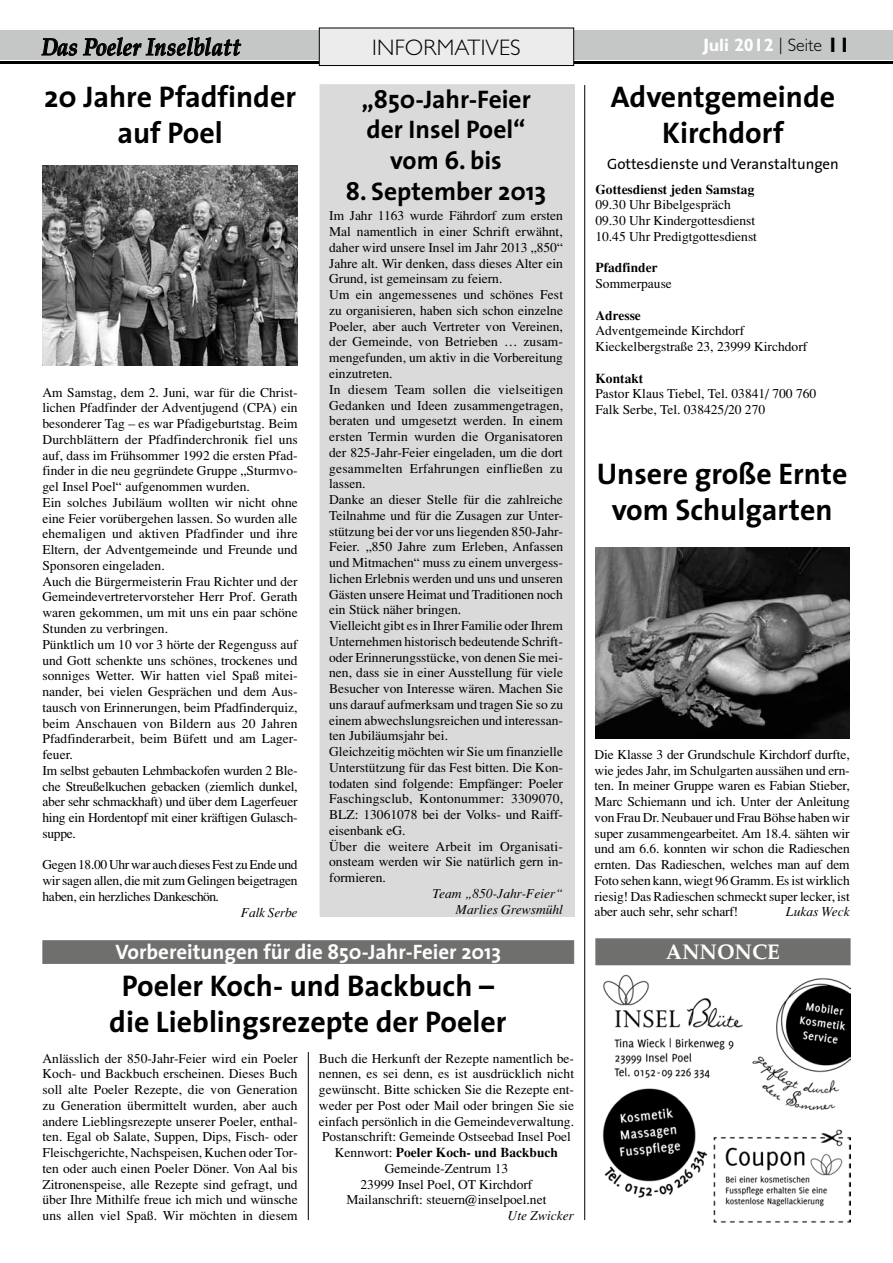
<style>
.page{position:relative;width:893px;height:1263px;background:#fff}
.page>*{position:absolute;margin:0;border:0;box-sizing:border-box;transform-origin:0 0}
.t1{font:700 30px/36px "The Sans";color:#000;text-align:center}
.t2{font:700 25.5px/30.6px "The Sans";color:#000;text-align:center}
.t3{font:italic 700 24.15px "Palatino";letter-spacing:.005em;color:#000;scale:.87 1}
.t4{font:300 22.5px "Gill Sans";letter-spacing:.01em;color:#000}
.t5{font:700 21px "The Sans";color:#fff}
.t6{font:700 21px "Palatino";color:#fff}
.t7{font:700 18px "Gill Sans";color:#fff}
.t8{font:15px "The Sans";color:#000}
.t9{font:13.5px/15.8px "Times";color:#000}
.t10{font:italic 13.5px/15.8px "Times";color:#000;text-align:right}
.t11{font:700 13.5px "Times";color:#000}
.t12{font:italic 13.5px "Times";letter-spacing:-.02em;color:#000}
.s1{font-weight:300;color:#000}
.s2{font-size:21px;color:#000}
.s3{font-weight:700}
</style>
<div class="page">
<div style="left:0;top:30px;width:893px;height:30px;background:#c5c6c6"></div>
<svg style="left:42px;top:38px;width:35px;height:18px"></svg>
<svg style="left:83px;top:37px;width:158px;height:20px"></svg>
<hr style="left:0;top:61px;width:893px;height:3px;background:#000">
<div style="left:320px;top:84px;width:255px;height:833px;background:#dadada"></div>
<div style="left:319px;top:28px;width:255px;height:38px;background:#ececed"></div>
<div style="left:319px;top:28px;width:255px;height:38px;border:1px solid #000"></div>
<img style="left:595px;top:548px;width:255px;height:190px">
<hr style="left:308px;top:1052px;width:1px;height:168px;background:#000">
<div style="left:43px;top:940px;width:531px;height:24px;background:#6f6f6e;border:1px solid #6f6f6e"></div>
<img style="left:603px;top:974px;width:248px;height:249px">
<div style="left:595px;top:938px;width:256px;height:27px;background:#6f6f6e"></div>
<hr style="left:584px;top:85px;width:1px;height:1135px;background:#000">
<img style="left:43px;top:165px;width:255px;height:200px">
<h3 class="t3" style="left:42px;top:28px;width:230px">Das Poeler Inselblatt</h3>
<h3 class="t7" style="left:703px;top:34px;width:149px">Juli 2012 <span class="s1">| SEITE</span> <span class="s2">11</span></h3>
<h3 class="t4" style="left:372px;top:35px;width:148px">I NFORMATIVES</h3>
<h1 class="t1" style="left:44px;top:78px;width:253px">20 Jahre Pfadfinder auf Poel</h1>
<h1 class="t1" style="left:611px;top:78px;width:226px">Adventgemeinde<br>Kirchdorf</h1>
<p class="t8" style="left:607px;top:152px;width:233px">Gottesdienste und Veranstaltungen</p>
<p class="t11" style="left:595px;top:181px;width:160px">Gottesdienst jeden Samstag</p>
<p class="t9" style="left:595px;top:197px;width:163px">09.30 Uhr Bibelgespräch<br>09.30 Uhr Kindergottesdienst<br>10.45 Uhr Predigtgottesdienst</p>
<p class="t11" style="left:595px;top:259px;width:64px">Pfadfinder</p>
<p class="t9" style="left:595px;top:276px;width:78px">Sommerpause</p>
<p class="t11" style="left:595px;top:307px;width:47px">Adresse</p>
<p class="t9" style="left:595px;top:323px;width:213px">Adventgemeinde Kirchdorf<br>Kieckelbergstraße 23, 23999 Kirchdorf</p>
<p class="t11" style="left:595px;top:370px;width:50px">Kontakt</p>
<p class="t9" style="left:595px;top:386px;width:222px">Pastor Klaus Tiebel, Tel. 03841/ 700 760<br>Falk Serbe, Tel. 038425/20 270</p>
<h2 class="t2" style="left:362px;top:83px;width:171px">„850-Jahr-Feier der Insel Poel“ vom 6. bis</h2>
<h2 class="t2" style="left:346px;top:175px;width:202px">8. September 2013</h2>
<p class="t9" style="left:329px;top:208px;width:236px">Im Jahr 1163 wurde Fährdorf zum ersten Mal namentlich in einer Schrift erwähnt, daher wird unsere Insel im Jahr 2013 „850“ Jahre alt. Wir denken, dass dieses Alter ein Grund, ist gemeinsam zu feiern.<br>Um ein angemessenes und schönes Fest zu organisieren, haben sich schon einzelne Poeler, aber auch Vertreter von Vereinen, der Gemeinde, von Betrieben … zusam&shy;mengefunden, um aktiv in die Vorbereitung einzutreten.<br>In diesem Team sollen die vielseitigen Gedanken und Ideen zusammengetragen, beraten und umgesetzt werden. In einem ersten Termin wurden die Organisatoren der 825-Jahr-Feier eingeladen, um die dort gesammelten Erfahrungen einfließen zu lassen.<br>Danke an dieser Stelle für die zahlreiche Teilnahme und für die Zusagen zur Unter&shy;stützung bei der vor uns liegenden 850-Jahr-Feier. „850 Jahre zum Erleben, Anfassen und Mitmachen“ muss zu einem unvergess&shy;lichen Erlebnis werden und uns und unseren Gästen unsere Heimat und Traditionen noch ein Stück näher bringen.<br>Vielleicht gibt es in Ihrer Familie oder Ihrem Unternehmen historisch bedeutende Schrift&shy;oder Erinnerungsstücke, von denen Sie mei&shy;nen, dass sie in einer Ausstellung für viele Besucher von Interesse wären. Machen Sie uns darauf aufmerksam und tragen Sie so zu einem abwechslungsreichen und interessan&shy;ten Jubiläumsjahr bei.<br>Gleichzeitig möchten wir Sie um finanzielle Unterstützung für das Fest bitten. Die Kon&shy;todaten sind folgende: Empfänger: Poeler Faschingsclub, Kontonummer: 3309070, BLZ: 13061078 bei der Volks- und Raiff&shy;eisenbank eG.<br>Über die weitere Arbeit im Organisati&shy;onsteam werden wir Sie natürlich gern in&shy;formieren.</p>
<p class="t10" style="left:433px;top:885px;width:132px">Team „850-Jahr-Feier“<br>Marlies Grewsmühl</p>
<p class="t9" style="left:42px;top:384px;width:257px">Am Samstag, dem 2. Juni, war für die Christ&shy;lichen Pfadfinder der Adventjugend (CPA) ein besonderer Tag – es war Pfadigeburtstag. Beim Durchblättern der Pfadfinderchronik fiel uns auf, dass im Frühsommer 1992 die ersten Pfad&shy;finder in die neu gegründete Gruppe „Sturmvo&shy;gel Insel Poel“ aufgenommen wurden.<br>Ein solches Jubiläum wollten wir nicht ohne eine Feier vorübergehen lassen. So wurden alle ehemaligen und aktiven Pfadfinder und ihre Eltern, der Adventgemeinde und Freunde und Sponsoren eingeladen.<br>Auch die Bürgermeisterin Frau Richter und der Gemeindevertretervorsteher Herr Prof. Gerath waren gekommen, um mit uns ein paar schöne Stunden zu verbringen.<br>Pünktlich um 10 vor 3 hörte der Regenguss auf und Gott schenkte uns schönes, trockenes und sonniges Wetter. Wir hatten viel Spaß mitei&shy;nander, bei vielen Gesprächen und dem Aus&shy;tausch von Erinnerungen, beim Pfadfinderquiz, beim Anschauen von Bildern aus 20 Jahren Pfadfinderarbeit, beim Büfett und am Lager&shy;feuer.<br>Im selbst gebauten Lehmbackofen wurden 2 Ble&shy;che Streußelkuchen gebacken (ziemlich dunkel, aber sehr schmackhaft) und über dem Lagerfeuer hing ein Hordentopf mit einer kräftigen Gulasch&shy;suppe.</p>
<p class="t9" style="left:42px;top:857px;width:257px;text-align:justify">Gegen 18.00 Uhr war auch dieses Fest zu Ende und wir sagen allen, die mit zum Gelingen beigetragen haben, ein herzliches Dankeschön.</p>
<p class="t12" style="left:241px;top:904px;width:58px">Falk Serbe</p>
<h1 class="t1" style="left:597px;top:455px;width:252px">Unsere große Ernte vom Schulgarten</h1>
<p class="t9" style="left:595px;top:746px;width:257px;text-align:justify">Die Klasse 3 der Grundschule Kirchdorf durfte, wie jedes Jahr, im Schulgarten aussähen und ern&shy;ten. In meiner Gruppe waren es Fabian Stieber, Marc Schiemann und ich. Unter der Anleitung von Frau Dr. Neubauer und Frau Böhse haben wir super zusammengearbeitet. Am 18.4. sähten wir und am 6.6. konnten wir schon die Radieschen ernten. Das Radieschen, welches man auf dem Foto sehen kann, wiegt 96 Gramm. Es ist wirklich riesig! Das Radieschen schmeckt super lecker, ist aber auch sehr, sehr scharf!</p>
<p class="t10" style="left:786px;top:904px;width:65px">Lukas Weck</p>
<h3 class="t5" style="left:116px;top:934px;width:387px">Vorbereitungen für die 850-Jahr-Feier 2013</h3>
<h3 class="t6" style="left:666px;top:934px;width:116px">ANNONCE</h3>
<h1 class="t1" style="left:109px;top:967px;width:399px">Poeler Koch- und Backbuch – die Lieblingsrezepte der Poeler</h1>
<p class="t9" style="left:43px;top:1050px;width:257px;text-align:justify">Anlässlich der 850-Jahr-Feier wird ein Poeler Koch- und Backbuch erscheinen. Dieses Buch soll alte Poeler Rezepte, die von Generation zu Generation übermittelt wurden, aber auch andere Lieblingsrezepte unserer Poeler, enthal&shy;ten. Egal ob Salate, Suppen, Dips, Fisch- oder Fleischgerichte, Nachspeisen, Kuchen oder Tor&shy;ten oder auch einen Poeler Döner. Von Aal bis Zitronenspeise, alle Rezepte sind gefragt, und über Ihre Mithilfe freue ich mich und wünsche uns allen viel Spaß. Wir möchten in diesem</p>
<p class="t9" style="left:319px;top:1050px;width:257px;text-align:center">Buch die Herkunft der Rezepte namentlich be&shy;nennen, es sei denn, es ist ausdrücklich nicht gewünscht. Bitte schicken Sie die Rezepte ent&shy;weder per Post oder Mail oder bringen Sie sie einfach persönlich in die Gemeindeverwaltung.<br>Postanschrift: Gemeinde Ostseebad Insel Poel Kennwort: <span class="s3">Poeler Koch- und Backbuch </span>Gemeinde-Zentrum 13<br>23999 Insel Poel, OT Kirchdorf<br>Mailanschrift: steuern@inselpoel.net</p>
<p class="t10" style="left:508px;top:1208px;width:68px">Ute Zwicker</p>
</div>
